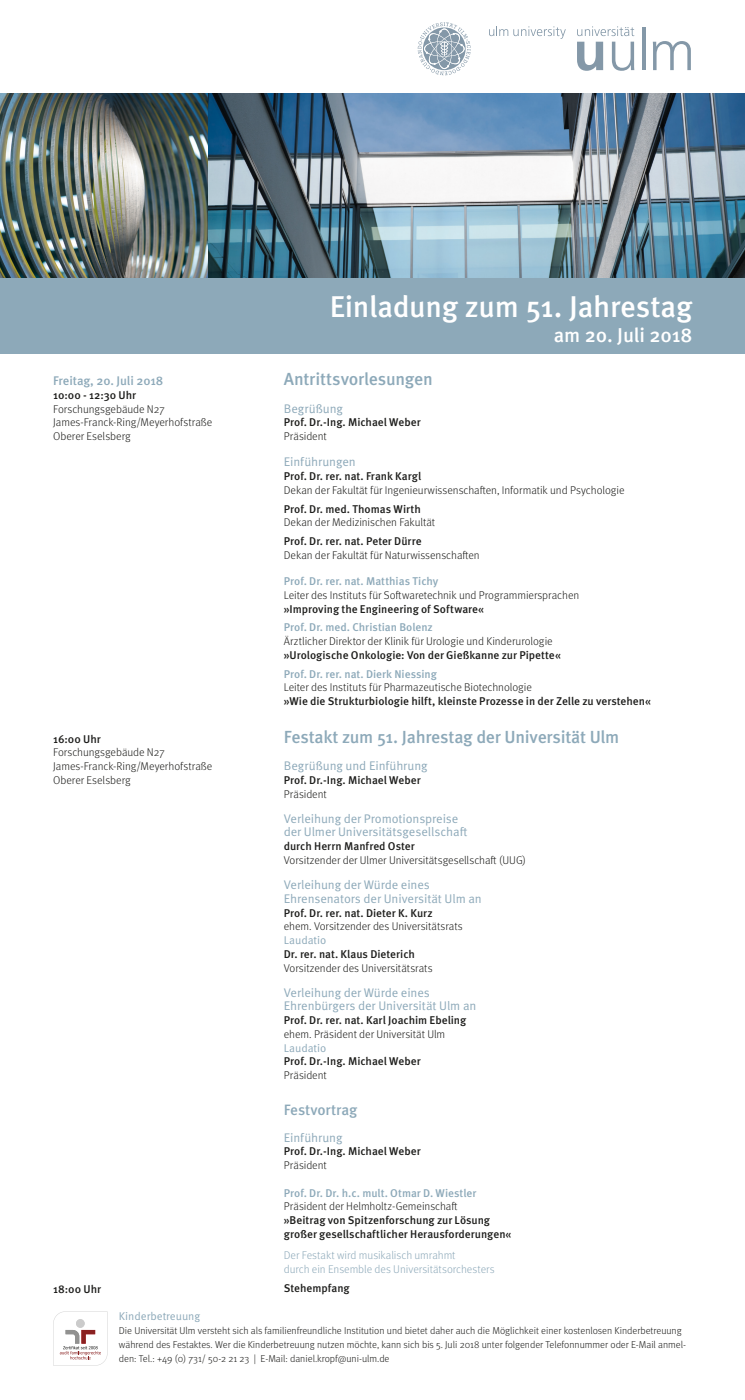
<style>
.page{position:relative;width:745px;height:1400px;background:#fff}
.page>*{position:absolute;margin:0;border:0;box-sizing:border-box;transform-origin:0 0}
.t1{font:500 30px "Meta OT";letter-spacing:-.015em;color:#fff}
.t2{font:500 20px "Meta OT";letter-spacing:-.01em;color:#fff}
.t3{font:500 17.5px "Meta OT";letter-spacing:-.015em;color:#8da9b9}
.t4{font:500 15px "Meta OT";letter-spacing:-.01em;color:#8da9b9}
.t5{font:12.5px/13.8px "Meta OT Norm";letter-spacing:-.01em;color:#8da9b9}
.t6{font:500 12.5px "Meta OT";letter-spacing:-.005em;color:#8da9b9}
.t7{font:300 11.25px/13.8px "Meta OT";letter-spacing:-.005em;color:#1d1d1b}
.t8{font:500 11.25px/13.8px "Meta OT";color:#1d1d1b}
.t9{font:500 11.25px "Meta OT";color:#8da9b9}
.t10{font:300 11.25px/13.8px "Meta OT";letter-spacing:-.005em;color:#8da9b9}
.t11{font:11.25px "Meta OT Norm";color:#8da9b9}
.t12{font:300 10px/13.8px "Meta OT";color:#1d1d1b}
</style>
<div class="page">
<div style="left:0;top:277px;width:744px;height:77px;background:#8da9b9"></div>
<img style="left:207px;top:93px;width:537px;height:184px">
<img style="left:0;top:93px;width:207px;height:184px">
<svg style="left:577px;top:26px;width:57px;height:10px"></svg>
<svg style="left:577px;top:42px;width:25px;height:29px"></svg>
<svg style="left:611px;top:42px;width:23px;height:29px"></svg>
<svg style="left:642px;top:27px;width:3px;height:43px"></svg>
<svg style="left:652px;top:41px;width:38px;height:29px"></svg>
<svg style="left:489px;top:26px;width:76px;height:13px"></svg>
<svg style="left:417px;top:22px;width:53px;height:53px"></svg>
<svg style="left:53px;top:1311px;width:54px;height:54px"></svg>
<p class="t6" style="left:53px;top:373px;width:112px">Freitag, 20. Juli 2018</p>
<p class="t8" style="left:53px;top:388px;width:84px">10:00 - 12:30 Uhr</p>
<p class="t7" style="left:53px;top:402px;width:161px">Forschungsgebäude N27<br>James-Franck-Ring/Meyerhofstraße<br>Oberer Eselsberg</p>
<p class="t8" style="left:53px;top:732px;width:49px">16:00 Uhr</p>
<p class="t7" style="left:53px;top:746px;width:161px">Forschungsgebäude N27<br>James-Franck-Ring/Meyerhofstraße<br>Oberer Eselsberg</p>
<p class="t8" style="left:53px;top:1282px;width:49px">18:00 Uhr</p>
<h1 class="t1" style="left:329px;top:287px;width:364px">Einladung zum 51. Jahrestag</h1>
<h2 class="t2" style="left:553px;top:322px;width:140px">am 20. Juli 2018</h2>
<h3 class="t3" style="left:283px;top:368px;width:150px">Antrittsvorlesungen</h3>
<p class="t5" style="left:283px;top:401px;width:61px">Begrüßung</p>
<p class="t8" style="left:283px;top:416px;width:138px">Prof. Dr.-Ing. Michael Weber</p>
<p class="t7" style="left:283px;top:429px;width:44px">Präsident</p>
<p class="t5" style="left:283px;top:455px;width:73px">Einführungen</p>
<p class="t8" style="left:283px;top:469px;width:139px">Prof. Dr. rer. nat. Frank Kargl</p>
<p class="t7" style="left:283px;top:483px;width:342px">Dekan der Fakultät für Ingenieurwissenschaften, Informatik und Psychologie</p>
<p class="t8" style="left:283px;top:502px;width:138px">Prof. Dr. med. Thomas Wirth</p>
<p class="t7" style="left:283px;top:516px;width:153px">Dekan der Medizinischen Fakultät</p>
<p class="t8" style="left:283px;top:534px;width:139px">Prof. Dr. rer. nat. Peter Dürre</p>
<p class="t7" style="left:283px;top:548px;width:197px">Dekan der Fakultät für Naturwissenschaften</p>
<p class="t9" style="left:283px;top:574px;width:156px">Prof. Dr. rer. nat. Matthias Tichy</p>
<p class="t7" style="left:283px;top:588px;width:297px">Leiter des Instituts für Softwaretechnik und Programmiersprachen</p>
<p class="t8" style="left:283px;top:602px;width:202px">»Improving the Engineering of Software«</p>
<p class="t9" style="left:283px;top:620px;width:150px">Prof. Dr. med. Christian Bolenz</p>
<p class="t7" style="left:283px;top:634px;width:270px">Ärztlicher Direktor der Klinik für Urologie und Kinderurologie</p>
<p class="t8" style="left:283px;top:648px;width:278px">»Urologische Onkologie: Von der Gießkanne zur Pipette«</p>
<p class="t9" style="left:283px;top:667px;width:154px">Prof. Dr. rer. nat. Dierk Niessing</p>
<p class="t7" style="left:283px;top:681px;width:249px">Leiter des Instituts für Pharmazeutische Biotechnologie</p>
<p class="t8" style="left:283px;top:694px;width:368px">»Wie die Strukturbiologie hilft, kleinste Prozesse in der Zelle zu verstehen«</p>
<h3 class="t3" style="left:283px;top:726px;width:337px">Festakt zum 51. Jahrestag der Universität Ulm</h3>
<p class="t5" style="left:283px;top:759px;width:145px">Begrüßung und Einführung</p>
<p class="t8" style="left:283px;top:773px;width:138px">Prof. Dr.-Ing. Michael Weber</p>
<p class="t7" style="left:283px;top:787px;width:44px">Präsident</p>
<p class="t5" style="left:283px;top:811px;width:185px">Verleihung der Promotionspreise der Ulmer Universitätsgesellschaft</p>
<p class="t8" style="left:283px;top:839px;width:132px">durch Herrn Manfred Oster</p>
<p class="t7" style="left:283px;top:853px;width:243px">Vorsitzender der Ulmer Universitätsgesellschaft (UUG)</p>
<p class="t5" style="left:283px;top:878px;width:199px">Verleihung der Würde eines<br>Ehrensenators der Universität Ulm an</p>
<p class="t8" style="left:283px;top:906px;width:150px">Prof. Dr. rer. nat. Dieter K. Kurz</p>
<p class="t7" style="left:283px;top:919px;width:180px">ehem. Vorsitzender des Universitätsrats</p>
<p class="t11" style="left:283px;top:933px;width:44px">Laudatio</p>
<p class="t8" style="left:283px;top:947px;width:133px">Dr. rer. nat. Klaus Dieterich</p>
<p class="t7" style="left:283px;top:961px;width:150px">Vorsitzender des Universitätsrats</p>
<p class="t5" style="left:283px;top:985px;width:194px">Verleihung der Würde eines<br>Ehrenbürgers der Universität Ulm an</p>
<p class="t8" style="left:283px;top:1013px;width:184px">Prof. Dr. rer. nat. Karl Joachim Ebeling</p>
<p class="t7" style="left:283px;top:1027px;width:163px">ehem. Präsident der Universität Ulm</p>
<p class="t11" style="left:283px;top:1041px;width:44px">Laudatio</p>
<p class="t8" style="left:283px;top:1054px;width:138px">Prof. Dr.-Ing. Michael Weber</p>
<p class="t7" style="left:283px;top:1068px;width:44px">Präsident</p>
<h3 class="t4" style="left:283px;top:1101px;width:75px">Festvortrag</h3>
<p class="t5" style="left:283px;top:1130px;width:60px">Einführung</p>
<p class="t8" style="left:283px;top:1144px;width:138px">Prof. Dr.-Ing. Michael Weber</p>
<p class="t7" style="left:283px;top:1158px;width:44px">Präsident</p>
<p class="t9" style="left:283px;top:1185px;width:194px">Prof. Dr. Dr. h.c. mult. Otmar D. Wiestler</p>
<p class="t7" style="left:283px;top:1200px;width:175px">Präsident der Helmholtz-Gemeinschaft</p>
<p class="t8" style="left:283px;top:1213px;width:229px">»Beitrag von Spitzenforschung zur Lösung großer gesellschaftlicher Herausforderungen«</p>
<p class="t10" style="left:283px;top:1248px;width:212px">Der Festakt wird musikalisch umrahmt<br>durch ein Ensemble des Universitätsorchesters</p>
<p class="t8" style="left:283px;top:1281px;width:67px">Stehempfang</p>
<p class="t11" style="left:119px;top:1309px;width:83px">Kinderbetreuung</p>
<p class="t12" style="left:119px;top:1324px;width:568px">Die Universität Ulm versteht sich als familienfreundliche Institution und bietet daher auch die Möglichkeit einer kostenlosen Kinderbetreuung während des Festaktes. Wer die Kinderbetreuung nutzen möchte, kann sich bis 5. Juli 2018 unter folgender Telefonnummer oder E-Mail anmel&shy;den: Tel.: +49 (0) 731/ 50-2 21 23 | E-Mail: daniel.kropf@uni-ulm.de</p>
</div>
